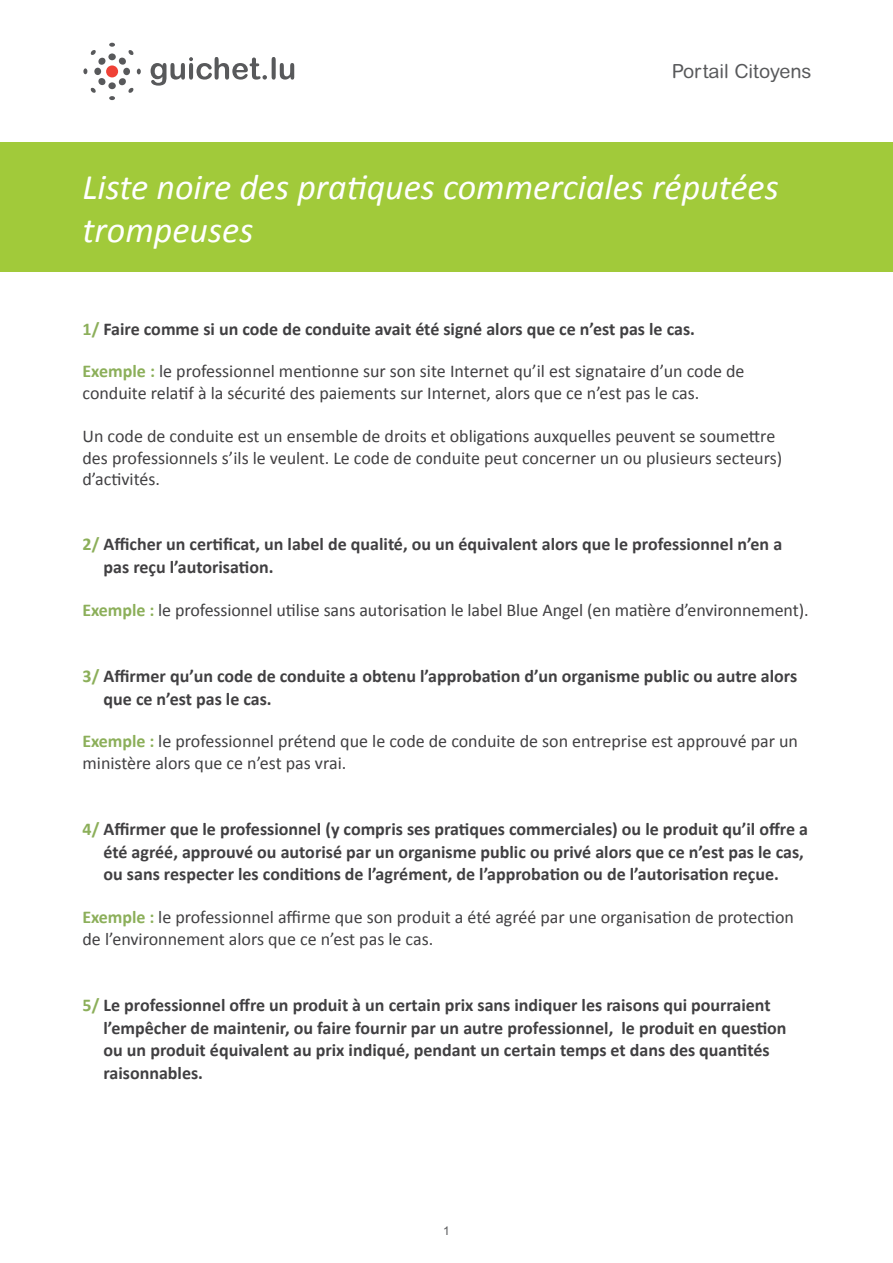
<style>
.page{position:relative;width:893px;height:1263px;background:#fff}
.page>*{position:absolute;margin:0;border:0;box-sizing:border-box;transform-origin:0 0}
.t1{font:italic 36px/43.2px "Calibri";color:#fff}
.t2{font:19.5px "Arial Rounded MT Std";color:#58595b}
.t3{font:700 18px/22.5px "Calibri";color:#414042}
.t4{font:18px/21.6px "Calibri";color:#414042}
.t5{font:12px "Arial";color:#58595b}
.s1{color:#8caf5a}
.s2{font-weight:700;color:#8caf5a}
</style>
<div class="page">
<div style="left:0;top:142px;width:893px;height:130px;background:#a1ca3a"></div>
<svg style="left:83px;top:43px;width:58px;height:57px"></svg>
<svg style="left:151px;top:57px;width:143px;height:29px"></svg>
<p class="t2" style="left:672px;top:59px;width:141px">Portail Citoyens</p>
<h1 class="t1" style="left:83px;top:164px;width:698px">Liste noire des pratiques commerciales réputées trompeuses</h1>
<p class="t3" style="left:83px;top:317px;width:614px"><span class="s1">1/</span> Faire comme si un code de conduite avait été signé alors que ce n’est pas le cas.</p>
<p class="t4" style="left:83px;top:361px;width:664px"><span class="s2">Exemple :</span> le professionnel mentionne sur son site Internet qu’il est signataire d’un code de conduite relatif à la sécurité des paiements sur Internet, alors que ce n’est pas le cas.</p>
<p class="t4" style="left:83px;top:425px;width:701px">Un code de conduite est un ensemble de droits et obligations auxquelles peuvent se soumettre des professionnels s’ils le veulent. Le code de conduite peut concerner un ou plusieurs secteurs) d’activités.</p>
<p class="t3" style="left:104px;top:533px;width:680px;text-indent:-21px"><span class="s1">2/</span> Afficher un certificat, un label de qualité, ou un équivalent alors que le professionnel n’en a pas reçu l’autorisation.</p>
<p class="t4" style="left:83px;top:599px;width:727px"><span class="s2">Exemple :</span> le professionnel utilise sans autorisation le label Blue Angel (en matière d’environnement).</p>
<p class="t3" style="left:104px;top:665px;width:695px;text-indent:-21px"><span class="s1">3/</span> Affirmer qu’un code de conduite a obtenu l’approbation d’un organisme public ou autre alors que ce n’est pas le cas.</p>
<p class="t4" style="left:83px;top:731px;width:717px"><span class="s2">Exemple :</span> le professionnel prétend que le code de conduite de son entreprise est approuvé par un ministère alors que ce n’est pas vrai.</p>
<p class="t3" style="left:104px;top:818px;width:706px;text-indent:-21px"><span class="s1">4/</span> Affirmer que le professionnel (y compris ses pratiques commerciales) ou le produit qu’il offre a été agréé, approuvé ou autorisé par un organisme public ou privé alors que ce n’est pas le cas, ou sans respecter les conditions de l’agrément, de l’approbation ou de l’autorisation reçue.</p>
<p class="t4" style="left:83px;top:906px;width:713px"><span class="s2">Exemple :</span> le professionnel affirme que son produit a été agréé par une organisation de protection de l’environnement alors que ce n’est pas le cas.</p>
<p class="t3" style="left:104px;top:994px;width:684px;text-indent:-21px"><span class="s1">5/</span> Le professionnel offre un produit à un certain prix sans indiquer les raisons qui pourraient l’empêcher de maintenir, ou faire fournir par un autre professionnel, le produit en question ou un produit équivalent au prix indiqué, pendant un certain temps et dans des quantités raisonnables.</p>
<p class="t5" style="left:443px;top:1223px;width:8px">1</p>
</div>
